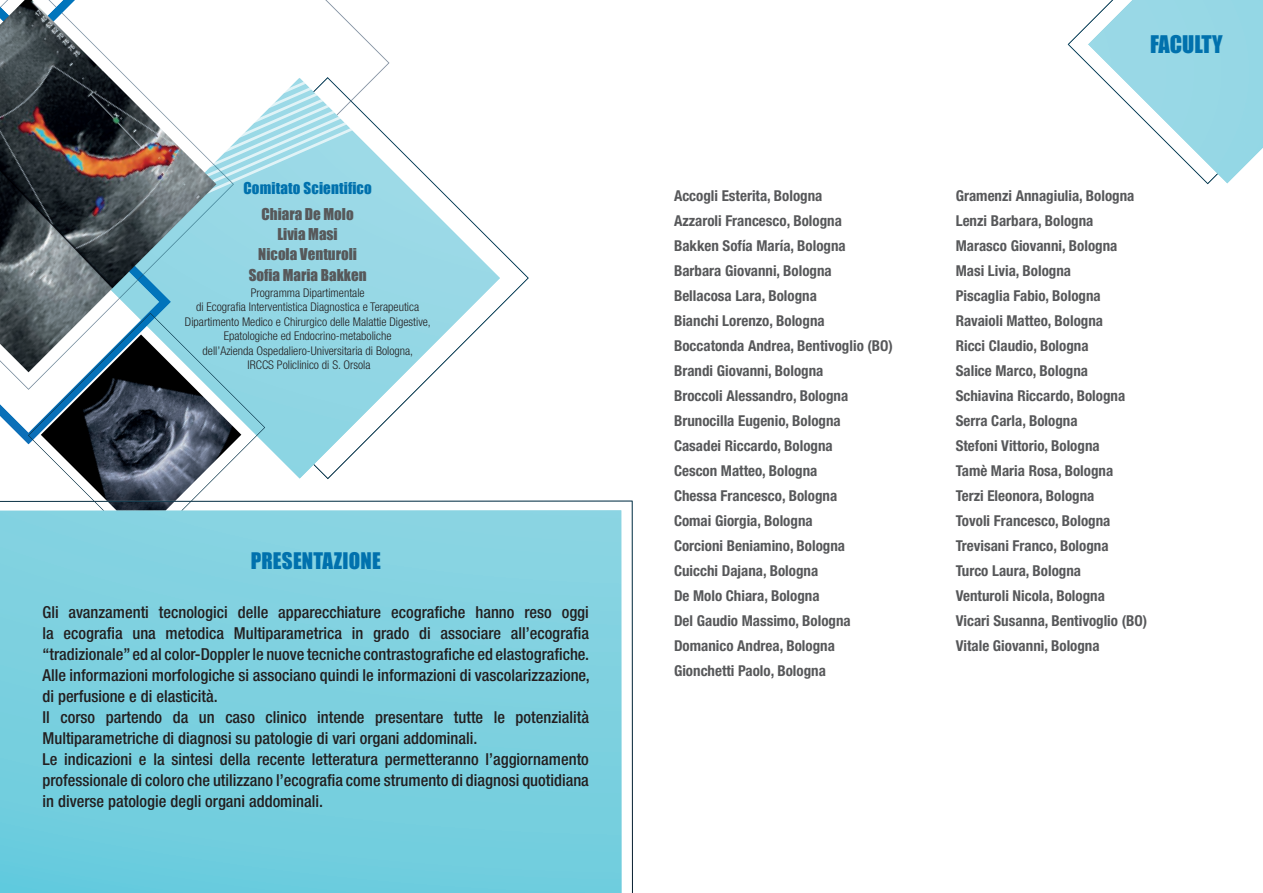
<style>
.page{position:relative;width:1263px;height:893px;background:#fff}
.page>*{position:absolute;margin:0;border:0;box-sizing:border-box;transform-origin:0 0}
.t1{font:22.35px "Impact";color:#0071ad}
.t2{font:21px "Impact";letter-spacing:.01em;color:#0071ad}
.t3{font:500 condensed 16.5px/21px "Helvetica Neue LT Std";color:#231f20}
.t4{font:700 condensed 15px/25px "Helvetica Neue LT Std";color:#57585a}
.t5{font:15px/20.1px "Impact";color:#57585a;text-align:center}
.t6{font:15px "Impact";letter-spacing:.01em;color:#0071ad}
.t7{font:300 condensed 12px/14.4px "Helvetica Neue LT Std";color:#231f20;text-align:center}
</style>
<div class="page">
<svg style="left:1068px;top:0;width:195px;height:184px"></svg>
<svg style="left:389px;top:138px;width:111px;height:280px"></svg>
<svg style="left:0;top:0;width:389px;height:501px"></svg>
<svg style="left:0;top:501px;width:633px;height:392px;background:#7fd0df"></svg>
<p class="t6" style="left:243px;top:176px;width:130px">Comitato Scientifico</p>
<p class="t5" style="left:249px;top:204px;width:119px">Chiara De Molo<br>Livia Masi<br>Nicola Venturoli<br>Sofia Maria Bakken</p>
<p class="t7" style="left:185px;top:286px;width:247px">Programma Dipartimentale<br>di Ecografia Interventistica Diagnostica e Terapeutica Dipartimento Medico e Chirurgico delle Malattie Digestive, Epatologiche ed Endocrino-metaboliche<br>dell’Azienda Ospedaliero-Universitaria di Bologna,<br>IRCCS Policlinico di S. Orsola</p>
<h2 class="t2" style="left:251px;top:544px;width:132px">PRESENTAZIONE</h2>
<p class="t3" style="left:43px;top:601px;width:549px">Gli avanzamenti tecnologici delle apparecchiature ecografiche hanno reso oggi la ecografia una metodica Multiparametrica in grado di associare all’ecografia “tradizionale” ed al color-Doppler le nuove tecniche contrastografiche ed elastografiche.<br>Alle informazioni morfologiche si associano quindi le informazioni di vascolarizzazione, di perfusione e di elasticità.<br>Il corso partendo da un caso clinico intende presentare tutte le potenzialità Multiparametriche di diagnosi su patologie di vari organi addominali.<br>Le indicazioni e la sintesi della recente letteratura permetteranno l’aggiornamento professionale di coloro che utilizzano l’ecografia come strumento di diagnosi quotidiana in diverse patologie degli organi addominali.</p>
<h1 class="t1" style="left:1150px;top:27px;width:74px">FACULTY</h1>
<p class="t4" style="left:674px;top:183px;width:220px">Accogli Esterita, Bologna<br>Azzaroli Francesco, Bologna<br>Bakken Sofía María, Bologna<br>Barbara Giovanni, Bologna<br>Bellacosa Lara, Bologna<br>Bianchi Lorenzo, Bologna<br>Boccatonda Andrea, Bentivoglio (BO)<br>Brandi Giovanni, Bologna<br>Broccoli Alessandro, Bologna<br>Brunocilla Eugenio, Bologna<br>Casadei Riccardo, Bologna<br>Cescon Matteo, Bologna<br>Chessa Francesco, Bologna<br>Comai Giorgia, Bologna<br>Corcioni Beniamino, Bologna<br>Cuicchi Dajana, Bologna<br>De Molo Chiara, Bologna<br>Del Gaudio Massimo, Bologna<br>Domanico Andrea, Bologna<br>Gionchetti Paolo, Bologna</p>
<p class="t4" style="left:956px;top:183px;width:193px">Gramenzi Annagiulia, Bologna<br>Lenzi Barbara, Bologna<br>Marasco Giovanni, Bologna<br>Masi Livia, Bologna<br>Piscaglia Fabio, Bologna<br>Ravaioli Matteo, Bologna<br>Ricci Claudio, Bologna<br>Salice Marco, Bologna<br>Schiavina Riccardo, Bologna<br>Serra Carla, Bologna<br>Stefoni Vittorio, Bologna<br>Tamè Maria Rosa, Bologna<br>Terzi Eleonora, Bologna<br>Tovoli Francesco, Bologna<br>Trevisani Franco, Bologna<br>Turco Laura, Bologna<br>Venturoli Nicola, Bologna<br>Vicari Susanna, Bentivoglio (BO)<br>Vitale Giovanni, Bologna</p>
</div>
